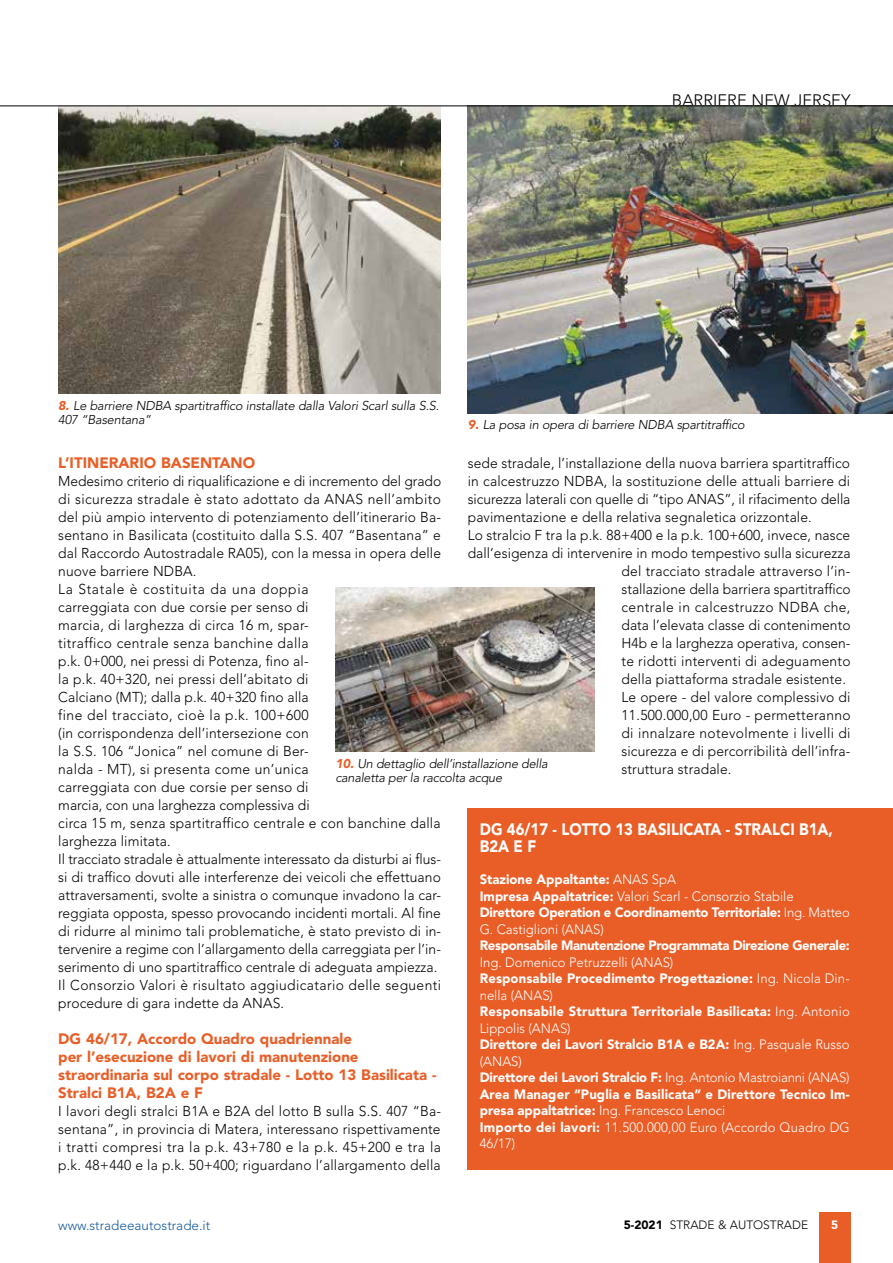
<style>
.page{position:relative;width:893px;height:1263px;background:#fff}
.page>*{position:absolute;margin:0;border:0;box-sizing:border-box;transform-origin:0 0}
.t1{font:900 16.5px/16.5px "Avenir";color:#fff;scale:.9 1}
.t2{font:300 16.5px "Avenir";color:#000}
.t3{font:900 15px/18px "Avenir";color:#e95e27}
.t4{font:300 14.25px/18px "Avenir";letter-spacing:.01em;color:#000}
.t5{font:300 14.25px "Avenir";letter-spacing:.03em;color:#000}
.t6{font:900 13.5px/16.5px "Avenir";color:#fff}
.t7{font:900 13.5px "Avenir";letter-spacing:-.025em;color:#fff}
.t8{font:300 13.5px "Avenir";color:#165b9a}
.t9{font:italic 300 12.75px/14.2px "Avenir";letter-spacing:-.015em;color:#000}
.t10{font:300 12px "Avenir";color:#000}
.t11{font:900 12px "Avenir";color:#fff}
.s1{font-weight:900;color:#e95e27}
.s2{font-weight:300}
.s3{font-weight:900}
</style>
<div class="page">
<div style="left:819px;top:1212px;width:31px;height:51px;background:#e95e27"></div>
<img style="left:58px;top:105px;width:383px;height:289px">
<img style="left:335px;top:587px;width:259px;height:164px">
<img style="left:468px;top:105px;width:425px;height:308px">
<div style="left:468px;top:809px;width:425px;height:361px;background:#e95e27"></div>
<hr style="left:0;top:106px;width:893px;height:1px;background:#000">
<p class="t2" style="left:672px;top:90px;width:180px">BARRIERE NEW JERSEY</p>
<p class="t9" style="left:58px;top:398px;width:382px"><span class="s1">8.</span> Le barriere NDBA spartitraffico installate dalla Valori Scarl sulla S.S.<br>407 “Basentana”</p>
<p class="t9" style="left:468px;top:417px;width:279px"><span class="s1">9.</span> La posa in opera di barriere NDBA spartitraffico</p>
<p class="t4" style="left:468px;top:454px;width:384px">sede stradale, l’installazione della nuova barriera spartitraffico</p>
<p class="t4" style="left:468px;top:472px;width:384px">in calcestruzzo NDBA, la sostituzione delle attuali barriere di</p>
<p class="t4" style="left:468px;top:490px;width:384px">sicurezza laterali con quelle di “tipo ANAS”, il rifacimento della</p>
<p class="t4" style="left:468px;top:508px;width:346px">pavimentazione e della relativa segnaletica orizzontale.</p>
<p class="t4" style="left:468px;top:526px;width:384px">Lo stralcio F tra la p.k. 88+400 e la p.k. 100+600, invece, nasce</p>
<p class="t4" style="left:468px;top:544px;width:384px">dall’esigenza di intervenire in modo tempestivo sulla sicurezza</p>
<p class="t4" style="left:621px;top:562px;width:230px">del tracciato stradale attraverso l’in-</p>
<p class="t4" style="left:621px;top:580px;width:231px">stallazione della barriera spartitraffico</p>
<p class="t5" style="left:621px;top:599px;width:231px">centrale in calcestruzzo NDBA che,</p>
<p class="t4" style="left:621px;top:616px;width:231px">data l’elevata classe di contenimento</p>
<p class="t4" style="left:621px;top:634px;width:230px">H4b e la larghezza operativa, consen-</p>
<p class="t4" style="left:621px;top:652px;width:231px">te ridotti interventi di adeguamento</p>
<p class="t4" style="left:621px;top:670px;width:226px">della piattaforma stradale esistente.</p>
<p class="t4" style="left:621px;top:688px;width:231px">Le opere - del valore complessivo di</p>
<p class="t4" style="left:621px;top:706px;width:231px">11.500.000,00 Euro - permetteranno</p>
<p class="t4" style="left:621px;top:724px;width:231px">di innalzare notevolmente i livelli di</p>
<p class="t4" style="left:621px;top:742px;width:230px">sicurezza e di percorribilità dell’infra-</p>
<p class="t4" style="left:621px;top:760px;width:112px">struttura stradale.</p>
<p class="t3" style="left:58px;top:454px;width:199px">L’ITINERARIO BASENTANO</p>
<p class="t4" style="left:58px;top:472px;width:384px">Medesimo criterio di riqualificazione e di incremento del grado di sicurezza stradale è stato adottato da ANAS nell’ambito del più ampio intervento di potenziamento dell’itinerario Ba&shy;sentano in Basilicata (costituito dalla S.S. 407 “Basentana” e dal Raccordo Autostradale RA05), con la messa in opera delle nuove barriere NDBA.<br>La Statale è costituita da una doppia<br>carreggiata con due corsie per senso di<br>marcia, di larghezza di circa 16 m, spar-<br>titraffico centrale senza banchine dalla<br>p.k. 0+000, nei pressi di Potenza, fino al-<br>la p.k. 40+320, nei pressi dell’abitato di<br>Calciano (MT); dalla p.k. 40+320 fino alla<br>fine del tracciato, cioè la p.k. 100+600<br>(in corrispondenza dell’intersezione con<br>la S.S. 106 “Jonica” nel comune di Ber-<br>nalda - MT), si presenta come un’unica<br>carreggiata con due corsie per senso di<br>marcia, con una larghezza complessiva di<br>circa 15 m, senza spartitraffico centrale e con banchine dalla larghezza limitata.<br>Il tracciato stradale è attualmente interessato da disturbi ai flus&shy;si di traffico dovuti alle interferenze dei veicoli che effettuano attraversamenti, svolte a sinistra o comunque invadono la car&shy;reggiata opposta, spesso provocando incidenti mortali. Al fine di ridurre al minimo tali problematiche, è stato previsto di in&shy;tervenire a regime con l’allargamento della carreggiata per l’in&shy;serimento di uno spartitraffico centrale di adeguata ampiezza.<br>Il Consorzio Valori è risultato aggiudicatario delle seguenti procedure di gara indette da ANAS.</p>
<p class="t3" style="left:58px;top:1030px;width:380px">DG 46/17, Accordo Quadro quadriennale<br>per l’esecuzione di lavori di manutenzione straordinaria sul corpo stradale - Lotto 13 Basilicata - Stralci B1A, B2A e F</p>
<p class="t4" style="left:58px;top:1102px;width:384px;text-align:justify">I lavori degli stralci B1A e B2A del lotto B sulla S.S. 407 “Ba&shy;sentana”, in provincia di Matera, interessano rispettivamente i tratti compresi tra la p.k. 43+780 e la p.k. 45+200 e tra la p.k. 48+440 e la p.k. 50+400; riguardano l’allargamento della</p>
<p class="t9" style="left:335px;top:756px;width:214px"><span class="s1">10.</span> Un dettaglio dell’installazione della canaletta per la raccolta acque</p>
<p class="t1" style="left:480px;top:821px;width:394px">DG 46/17 - LOTTO 13 BASILICATA - STRALCI B1A,<br>B2A E F</p>
<p class="t6" style="left:480px;top:871px;width:372px">Stazione Appaltante: <span class="s2">ANAS SpA<br></span>Impresa Appaltatrice: <span class="s2">Valori Scarl - Consorzio Stabile </span>Direttore Operation e Coordinamento Territoriale: <span class="s2">Ing. Matteo G. Castiglioni (ANAS)</span></p>
<p class="t7" style="left:480px;top:937px;width:372px">Responsabile Manutenzione Programmata Direzione Generale:</p>
<p class="t6" style="left:480px;top:953px;width:372px"><span class="s2">Ing. Domenico Petruzzelli (ANAS)<br></span>Responsabile Procedimento Progettazione: <span class="s2">Ing. Nicola Din&shy;nella (ANAS)<br></span>Responsabile Struttura Territoriale Basilicata: <span class="s2">Ing. Antonio Lippolis (ANAS)<br></span>Direttore dei Lavori Stralcio B1A e B2A: <span class="s2">Ing. Pasquale Russo (ANAS)<br></span>Direttore dei Lavori Stralcio F: <span class="s2">Ing. Antonio Mastroianni (ANAS)<br></span>Area Manager “Puglia e Basilicata” e Direttore Tecnico Im&shy;presa appaltatrice: <span class="s2">Ing. Francesco Lenoci<br></span>Importo dei lavori: <span class="s2">11.500.000,00 Euro (Accordo Quadro DG 46/17)</span></p>
<p class="t8" style="left:58px;top:1217px;width:154px">www.stradeeautostrade.it</p>
<p class="t10" style="left:624px;top:1217px;width:186px"><span class="s3">5-2021</span> STRADE &amp; AUTOSTRADE</p>
<p class="t11" style="left:831px;top:1218px;width:9px">5</p>
</div>
